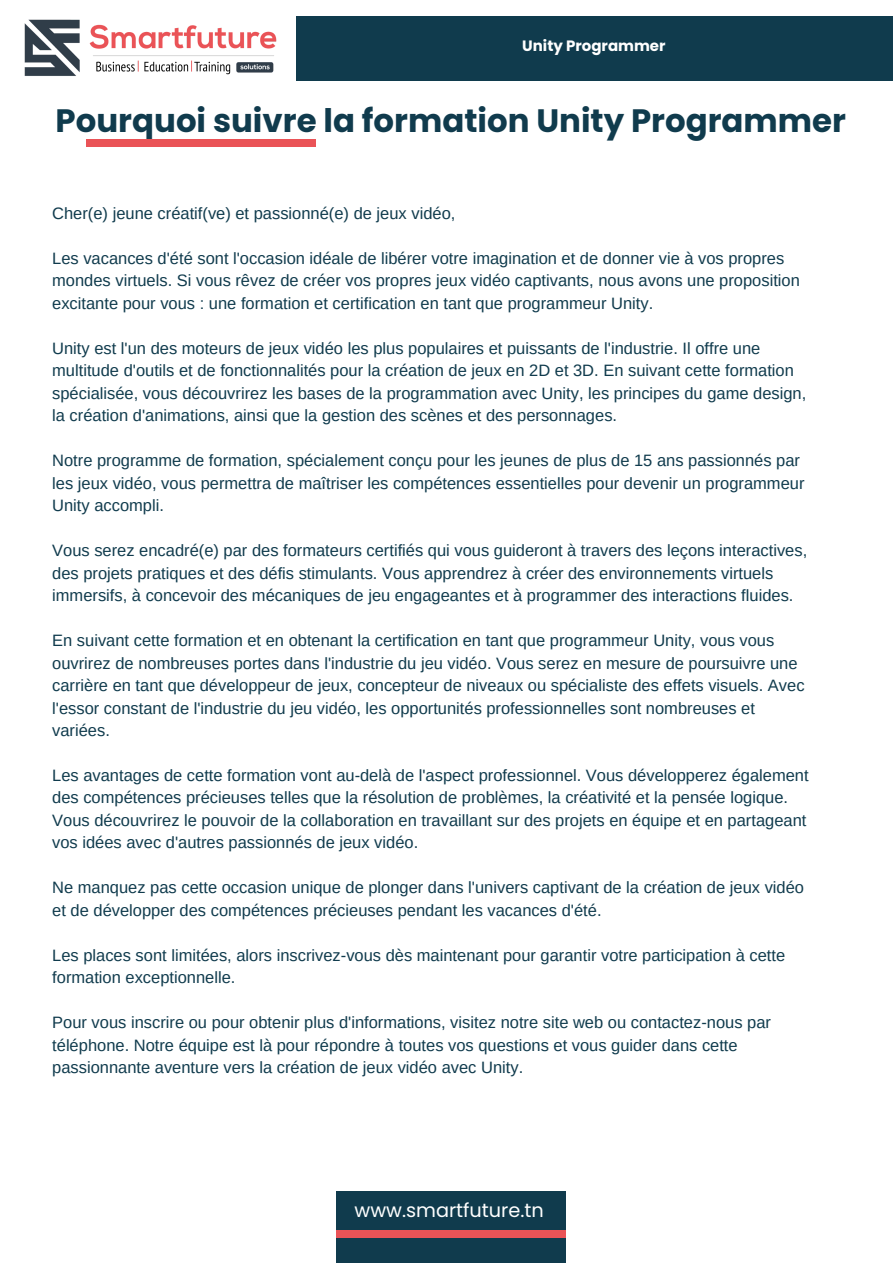
<style>
.page{position:relative;width:893px;height:1264px;background:#fff}
.page>*{position:absolute;margin:0;border:0;box-sizing:border-box;transform-origin:0 0}
.t1{font:700 32.4px "Poppins";color:#103b4d}
.t2{font:19.2px "Poppins";color:#fff}
.t3{font:16.5px/22.5px "Arimo";color:#103b4d}
.t4{font:700 15px "Poppins";color:#fff}
</style>
<div class="page">
<img style="left:24px;top:19px;width:253px;height:57px">
<div style="left:296px;top:16px;width:596px;height:65px;background:#103b4d"></div>
<div style="left:336px;top:1191px;width:229px;height:71px;background:#103b4d"></div>
<div style="left:336px;top:1230px;width:229px;height:7px;background:#ea5357"></div>
<div style="left:87px;top:139px;width:228px;height:7px;background:#ea5357"></div>
<p class="t4" style="left:522px;top:35px;width:145px">Unity Programmer</p>
<p class="t1" style="left:56px;top:98px;width:791px">Pourquoi suivre la formation Unity Programmer</p>
<p class="t3" style="left:52px;top:202px;width:404px">Cher(e) jeune créatif(ve) et passionné(e) de jeux vidéo,</p>
<p class="t3" style="left:52px;top:247px;width:749px">Les vacances d'été sont l'occasion idéale de libérer votre imagination et de donner vie à vos propres mondes virtuels. Si vous rêvez de créer vos propres jeux vidéo captivants, nous avons une proposition excitante pour vous : une formation et certification en tant que programmeur Unity.</p>
<p class="t3" style="left:52px;top:336px;width:755px">Unity est l'un des moteurs de jeux vidéo les plus populaires et puissants de l'industrie. Il offre une multitude d'outils et de fonctionnalités pour la création de jeux en 2D et 3D. En suivant cette formation spécialisée, vous découvrirez les bases de la programmation avec Unity, les principes du game design, la création d'animations, ainsi que la gestion des scènes et des personnages.</p>
<p class="t3" style="left:52px;top:449px;width:753px">Notre programme de formation, spécialement conçu pour les jeunes de plus de 15 ans passionnés par les jeux vidéo, vous permettra de maîtriser les compétences essentielles pour devenir un programmeur<br>Unity accompli.</p>
<p class="t3" style="left:52px;top:539px;width:756px">Vous serez encadré(e) par des formateurs certifiés qui vous guideront à travers des leçons interactives, des projets pratiques et des défis stimulants. Vous apprendrez à créer des environnements virtuels immersifs, à concevoir des mécaniques de jeu engageantes et à programmer des interactions fluides.</p>
<p class="t3" style="left:52px;top:629px;width:753px">En suivant cette formation et en obtenant la certification en tant que programmeur Unity, vous vous ouvrirez de nombreuses portes dans l'industrie du jeu vidéo. Vous serez en mesure de poursuivre une carrière en tant que développeur de jeux, concepteur de niveaux ou spécialiste des effets visuels. Avec l'essor constant de l'industrie du jeu vidéo, les opportunités professionnelles sont nombreuses et variées.</p>
<p class="t3" style="left:52px;top:764px;width:757px">Les avantages de cette formation vont au-delà de l'aspect professionnel. Vous développerez également des compétences précieuses telles que la résolution de problèmes, la créativité et la pensée logique.<br>Vous découvrirez le pouvoir de la collaboration en travaillant sur des projets en équipe et en partageant vos idées avec d'autres passionnés de jeux vidéo.</p>
<p class="t3" style="left:52px;top:876px;width:753px">Ne manquez pas cette occasion unique de plonger dans l'univers captivant de la création de jeux vidéo et de développer des compétences précieuses pendant les vacances d'été.</p>
<p class="t3" style="left:52px;top:943px;width:734px">Les places sont limitées, alors inscrivez-vous dès maintenant pour garantir votre participation à cette formation exceptionnelle.</p>
<p class="t3" style="left:52px;top:1011px;width:720px">Pour vous inscrire ou pour obtenir plus d'informations, visitez notre site web ou contactez-nous par téléphone. Notre équipe est là pour répondre à toutes vos questions et vous guider dans cette passionnante aventure vers la création de jeux vidéo avec Unity.</p>
<p class="t2" style="left:354px;top:1197px;width:191px">www.smartfuture.tn</p>
</div>
